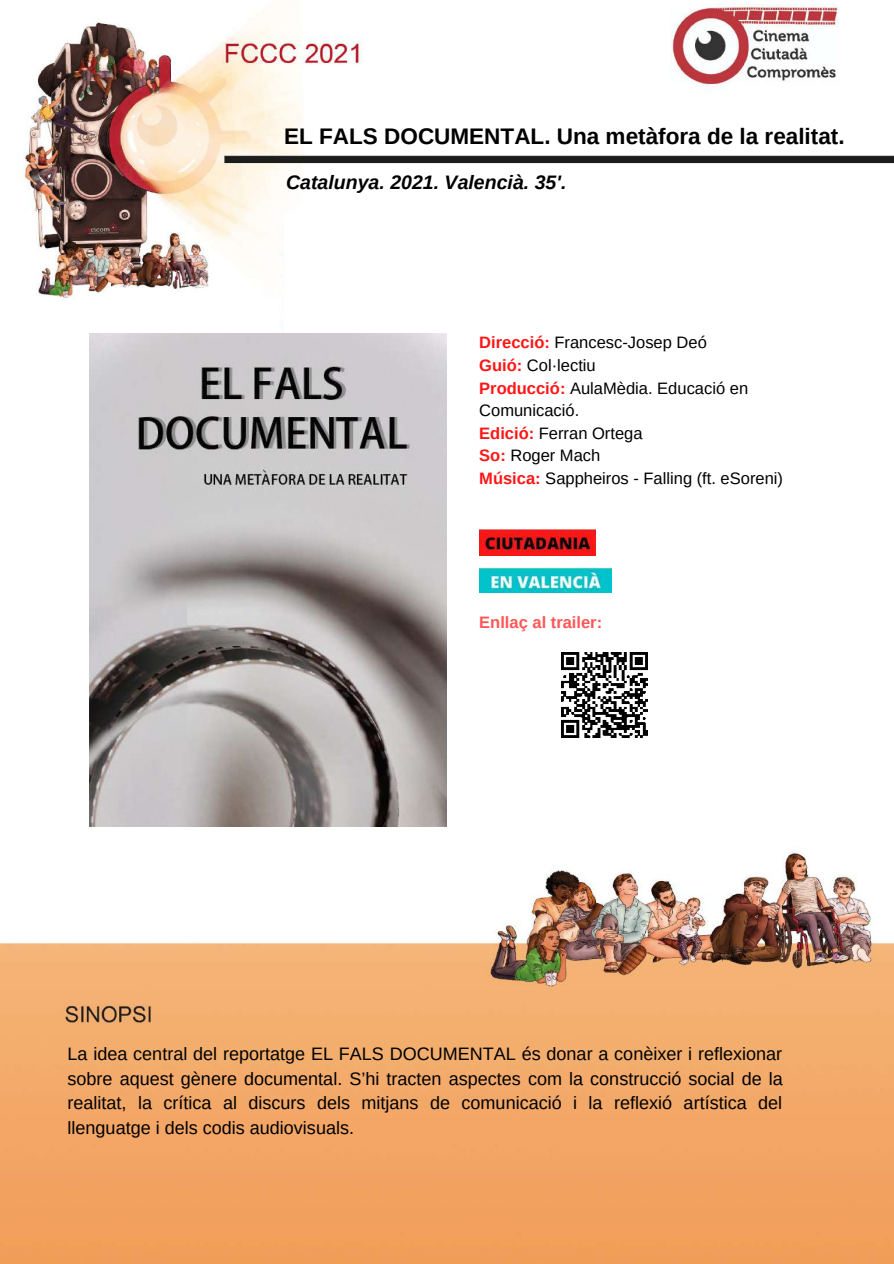
<style>
.page{position:relative;width:894px;height:1264px;background:#fff}
.page>*{position:absolute;margin:0;border:0;box-sizing:border-box;transform-origin:0 0}
.t1{font:700 22.5px "Arimo";color:#000}
.t2{font:italic 700 19.5px "Arimo";color:#000}
.t3{font:18px/24.8px "Arimo";color:#000;text-align:justify}
.t4{font:16.5px/22.5px "Arimo";color:#000}
.t5{font:700 16.5px "Arimo";color:#ff5757}
.s1{font-weight:700;color:#ff1616}
</style>
<div class="page">
<img style="left:0;top:4px;width:893px;height:1259px">
<img style="left:284px;top:212px;width:399px;height:184px">
<img style="left:89px;top:333px;width:357px;height:493px">
<img style="left:479px;top:567px;width:132px;height:25px">
<img style="left:479px;top:529px;width:116px;height:26px">
<img style="left:561px;top:652px;width:85px;height:85px">
<p class="t1" style="left:284px;top:123px;width:562px">EL FALS DOCUMENTAL. Una metàfora de la realitat.</p>
<p class="t2" style="left:286px;top:171px;width:282px">Catalunya. 2021. Valencià. 35'.</p>
<p class="t4" style="left:479px;top:331px;width:305px"><span class="s1">Direcció:</span> Francesc-Josep Deó<br><span class="s1">Guió:</span> Col·lectiu<br><span class="s1">Producció:</span> AulaMèdia. Educació en<br>Comunicació.<br><span class="s1">Edició:</span> Ferran Ortega<br><span class="s1">So:</span> Roger Mach<br><span class="s1">Música:</span> Sappheiros - Falling (ft. eSoreni)</p>
<p class="t5" style="left:479px;top:612px;width:124px">Enllaç al trailer:</p>
<p class="t3" style="left:68px;top:1041px;width:716px">La idea central del reportatge EL FALS DOCUMENTAL és donar a conèixer i reflexionar sobre aquest gènere documental. S’hi tracten aspectes com la construcció social de la realitat, la crítica al discurs dels mitjans de comunicació i la reflexió artística del llenguatge i dels codis audiovisuals.</p>
</div>
